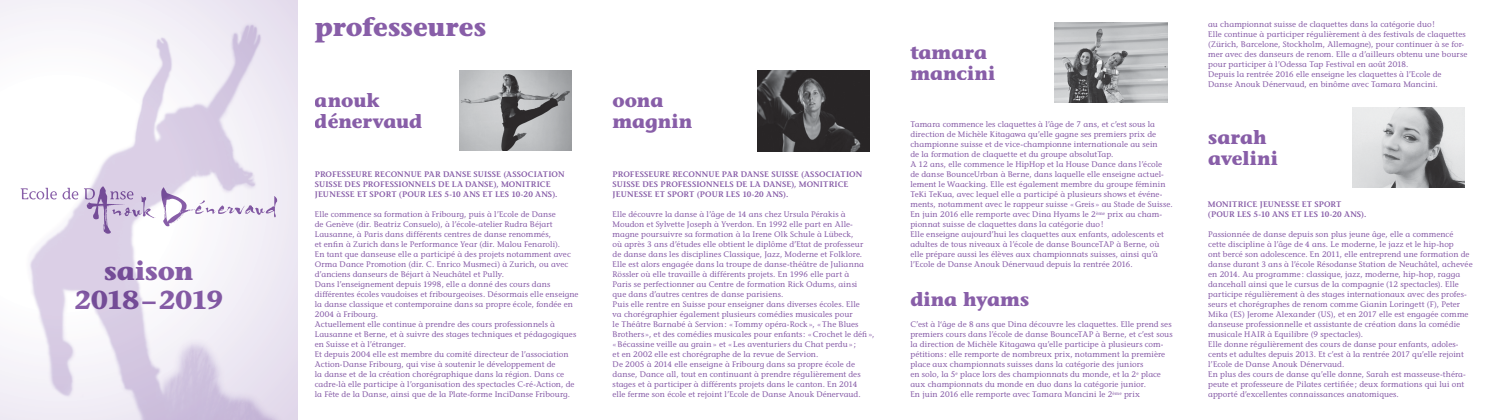
<style>
.page{position:relative;width:1489px;height:420px;background:#fff}
.page>*{position:absolute;margin:0;border:0;box-sizing:border-box;transform-origin:0 0}
.t1{font:700 26px/29px "Stone Informal Std";letter-spacing:-.005em;color:#885ea8;text-align:center}
.t2{font:700 19px/21px "Stone Informal Std";letter-spacing:-.005em;color:#885ea8}
.t3{font:500 8px/10px "Stone Informal Std";letter-spacing:.01em;color:#885ea8}
.t4{font:600 8px/10px "Stone Informal Std";letter-spacing:.02em;color:#885ea8}
</style>
<div class="page">
<img style="left:459px;top:71px;width:112px;height:80px">
<img style="left:757px;top:71px;width:112px;height:80px">
<img style="left:0;top:0;width:298px;height:420px">
<svg style="left:21px;top:188px;width:36px;height:11px"></svg>
<svg style="left:63px;top:188px;width:15px;height:11px"></svg>
<svg style="left:84px;top:186px;width:71px;height:47px"></svg>
<svg style="left:161px;top:187px;width:116px;height:39px"></svg>
<img style="left:1054px;top:22px;width:113px;height:80px">
<img style="left:1352px;top:107px;width:112px;height:80px">
<h1 class="t1" style="left:74px;top:256px;width:150px">saison<br>2018–2019</h1>
<h1 class="t1" style="left:315px;top:12px;width:173px">professeures</h1>
<h2 class="t2" style="left:315px;top:90px;width:109px">anouk dénervaud</h2>
<h2 class="t2" style="left:612px;top:90px;width:81px">oona magnin</h2>
<p class="t4" style="left:315px;top:169px;width:251px">PROFESSEURE RECONNUE PAR DANSE SUISSE (ASSOCIATION<br>SUISSE DES PROFESSIONNELS DE LA DANSE), MONITRICE<br>JEUNESSE ET SPORT (POUR LES 5-10 ANS ET LES 10-20 ANS).</p>
<p class="t4" style="left:612px;top:169px;width:251px">PROFESSEURE RECONNUE PAR DANSE SUISSE (ASSOCIATION<br>SUISSE DES PROFESSIONNELS DE LA DANSE), MONITRICE<br>JEUNESSE ET SPORT (POUR LES 10-20 ANS).</p>
<p class="t3" style="left:315px;top:209px;width:265px">Elle commence sa formation à Fribourg, puis à l’Ecole de Danse<br>de Genève (dir. Beatriz Consuelo), à l’école-atelier Rudra Béjart Lausanne, à Paris dans différents centres de danse renommés,<br>et enfin à Zurich dans le Performance Year (dir. Malou Fenaroli).<br>En tant que danseuse elle a participé à des projets notamment avec Orma Dance Promotion (dir. C. Enrico Musmeci) à Zurich, ou avec d’anciens danseurs de Béjart à Neuchâtel et Pully.<br>Dans l’enseignement depuis 1998, elle a donné des cours dans différentes écoles vaudoises et fribourgeoises. Désormais elle enseigne la danse classique et contemporaine dans sa propre école, fondée en 2004 à Fribourg.<br>Actuellement elle continue à prendre des cours professionnels à Lausanne et Berne, et à suivre des stages techniques et pédagogiques en Suisse et à l’étranger.<br>Et depuis 2004 elle est membre du comité directeur de l’association Action-Danse Fribourg, qui vise à soutenir le développement de<br>la danse et de la création chorégraphique dans la région. Dans ce cadre-là elle participe à l’organisation des spectacles C-ré-Action, de la Fête de la Danse, ainsi que de la Plate-forme InciDanse Fribourg.</p>
<p class="t3" style="left:612px;top:209px;width:263px">Elle découvre la danse à l’âge de 14 ans chez Ursula Pérakis à Moudon et Sylvette Joseph à Yverdon. En 1992 elle part en Alle&shy;magne poursuivre sa formation à la Irene Olk Schule à Lübeck,<br>où après 3 ans d’études elle obtient le diplôme d’Etat de professeur<br>de danse dans les disciplines Classique, Jazz, Moderne et Folklore.<br>Elle est alors engagée dans la troupe de danse-théâtre de Julianna Rössler où elle travaille à différents projets. En 1996 elle part à<br>Paris se perfectionner au Centre de formation Rick Odums, ainsi<br>que dans d’autres centres de danse parisiens.<br>Puis elle rentre en Suisse pour enseigner dans diverses écoles. Elle<br>va chorégraphier également plusieurs comédies musicales pour<br>le Théâtre Barnabé à Servion: «Tommy opéra-Rock», «The Blues Brothers», et des comédies musicales pour enfants : «Crochet le défi», «Bécassine veille au grain» et «Les aventuriers du Chat perdu»;<br>et en 2002 elle est chorégraphe de la revue de Servion.<br>De 2005 à 2014 elle enseigne à Fribourg dans sa propre école de danse, Dance all, tout en continuant à prendre régulièrement des stages et à participer à différents projets dans le canton. En 2014<br>elle ferme son école et rejoint l’Ecole de Danse Anouk Dénervaud.</p>
<h2 class="t2" style="left:910px;top:41px;width:86px">tamara mancini</h2>
<p class="t3" style="left:910px;top:119px;width:264px">Tamara commence les claquettes à l’âge de 7 ans, et c’est sous la direction de Michèle Kitagawa qu’elle gagne ses premiers prix de championne suisse et de vice-championne internationale au sein<br>de la formation de claquette et du groupe absolutTap.<br>A 12 ans, elle commence le HipHop et la House Dance dans l’école de danse BounceUrban à Berne, dans laquelle elle enseigne actuel&shy;lement le Waacking. Elle est également membre du groupe féminin TeKi TeKua, avec lequel elle a participé à plusieurs shows et événe&shy;ments, notamment avec le rappeur suisse «Greis » au Stade de Suisse.<br>En juin 2016 elle remporte avec Dina Hyams le 2<sup>ème</sup> prix au cham&shy;pionnat suisse de claquettes dans la catégorie duo!<br>Elle enseigne aujourd’hui les claquettes aux enfants, adolescents et adultes de tous niveaux à l’école de danse BounceTAP à Berne, où elle prépare aussi les élèves aux championnats suisses, ainsi qu’à l’Ecole de Danse Anouk Dénervaud depuis la rentrée 2016.</p>
<h2 class="t2" style="left:910px;top:289px;width:120px">dina hyams</h2>
<p class="t3" style="left:910px;top:319px;width:264px">C’est à l‘âge de 8 ans que Dina découvre les claquettes. Elle prend ses premiers cours dans l’école de danse BounceTAP à Berne, et c’est sous la direction de Michèle Kitagawa qu’elle participe à plusieurs com&shy;pétitions : elle remporte de nombreux prix, notamment la première place aux championnats suisses dans la catégorie des juniors<br>en solo, la 5<sup>e</sup> place lors des championnats du monde, et la 2<sup>e</sup> place aux championnats du monde en duo dans la catégorie junior.<br>En juin 2016 elle remporte avec Tamara Mancini le 2<sup>ème</sup> prix</p>
<p class="t3" style="left:1208px;top:19px;width:261px">au championnat suisse de claquettes dans la catégorie duo!<br>Elle continue à participer régulièrement à des festivals de claquettes (Zürich, Barcelone, Stockholm, Allemagne), pour continuer à se for&shy;mer avec des danseurs de renom. Elle a d’ailleurs obtenu une bourse pour participer à l’Odessa Tap Festival en août 2018.<br>Depuis la rentrée 2016 elle enseigne les claquettes à l’Ecole de Danse Anouk Dénervaud, en binôme avec Tamara Mancini.</p>
<h2 class="t2" style="left:1208px;top:126px;width:71px">sarah avelini</h2>
<p class="t4" style="left:1207px;top:199px;width:160px">MONITRICE JEUNESSE ET SPORT (POUR LES 5-10 ANS ET LES 10-20 ANS).</p>
<p class="t3" style="left:1208px;top:229px;width:266px">Passionnée de danse depuis son plus jeune âge, elle a commencé cette discipline à l’âge de 4 ans. Le moderne, le jazz et le hip-hop<br>ont bercé son adolescence. En 2011, elle entreprend une formation de danse durant 3 ans à l’école Résodanse Station de Neuchâtel, achevée en 2014. Au programme : classique, jazz, moderne, hip-hop, ragga dancehall ainsi que le cursus de la compagnie (12 spectacles). Elle participe régulièrement à des stages internationaux avec des profes&shy;seurs et chorégraphes de renom comme Gianin Loringett (F), Peter Mika (ES) Jerome Alexander (US), et en 2017 elle est engagée comme danseuse professionnelle et assistante de création dans la comédie musicale HAIR à Equilibre (9 spectacles).<br>Elle donne régulièrement des cours de danse pour enfants, adoles&shy;cents et adultes depuis 2013. Et c’est à la rentrée 2017 qu’elle rejoint l’Ecole de Danse Anouk Dénervaud.<br>En plus des cours de danse qu’elle donne, Sarah est masseuse-théra&shy;peute et professeure de Pilates certifiée ; deux formations qui lui ont apporté d’excellentes connaissances anatomiques.</p>
</div>
